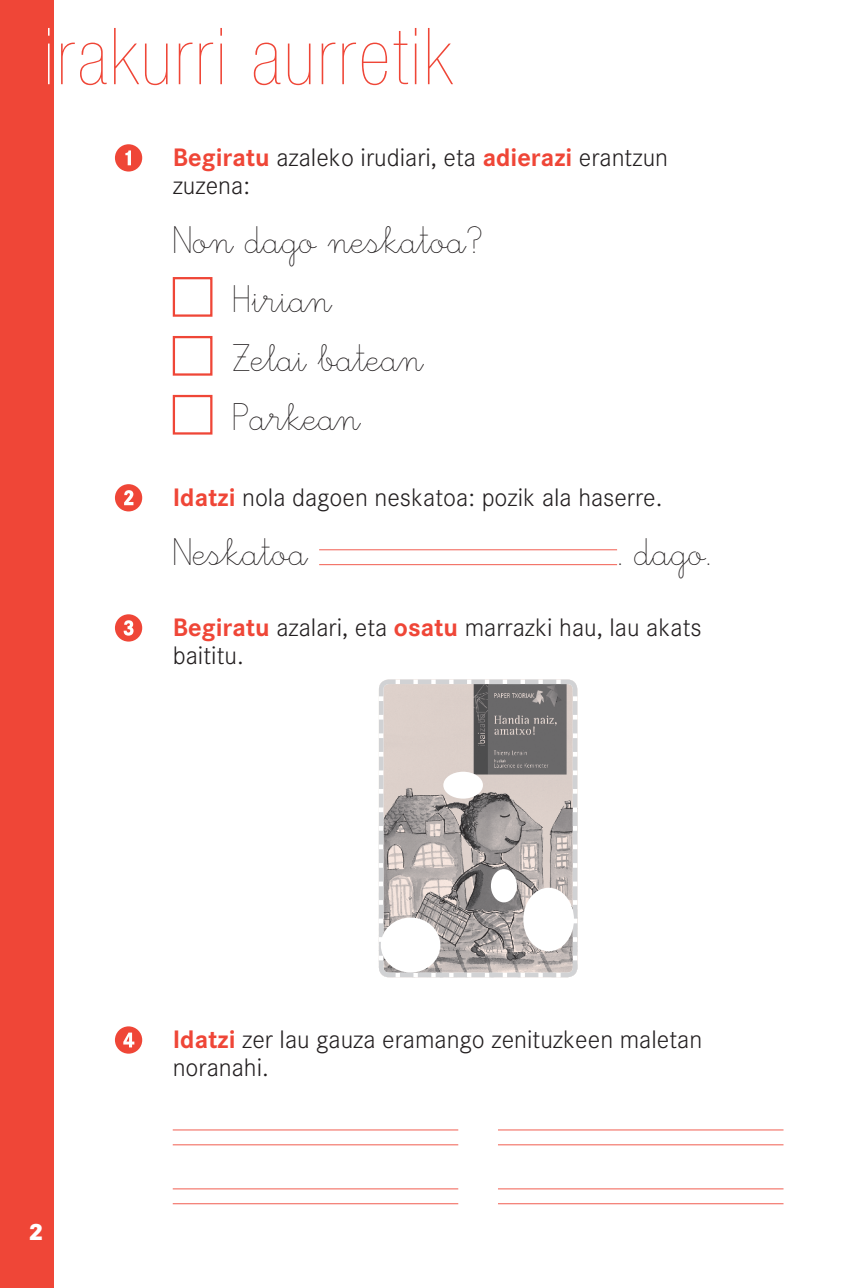
<style>
.page{position:relative;width:843px;height:1288px;background:#fff}
.page>*{position:absolute;margin:0;border:0;box-sizing:border-box;transform-origin:0 0}
.t1{font:900 condensed 78.75px "Helvetica Neue";letter-spacing:.04em;color:#ef4637}
.t2{font:40.25px/59px "Edescolar Fina";color:#231f20}
.t3{font:300 26.25px/28px "Corporate S";color:#231f20}
.t4{font:800 24.5px "Corporate S";color:#fff}
.s1{color:#fff}
.s2{font-weight:700;color:#ef4637}
</style>
<div class="page">
<div style="left:0;top:0;width:54px;height:1288px;background:#ef4637"></div>
<svg style="left:115px;top:144px;width:27px;height:28px"></svg>
<div style="left:173px;top:277px;width:39px;height:40px;border:2px solid #ef4637"></div>
<div style="left:173px;top:336px;width:39px;height:40px;border:2px solid #ef4637"></div>
<div style="left:173px;top:395px;width:39px;height:40px;border:2px solid #ef4637"></div>
<svg style="left:115px;top:484px;width:27px;height:27px"></svg>
<hr style="left:319px;top:564px;width:297px;height:1px;background:#ef4637">
<hr style="left:319px;top:549px;width:297px;height:1px;background:#ef4637">
<svg style="left:115px;top:614px;width:27px;height:27px"></svg>
<svg style="left:378px;top:679px;width:200px;height:299px;background:#b0aaa7"></svg>
<svg style="left:115px;top:1026px;width:27px;height:27px"></svg>
<hr style="left:173px;top:1144px;width:285px;height:1px;background:#ef4637">
<hr style="left:173px;top:1129px;width:285px;height:1px;background:#ef4637">
<hr style="left:498px;top:1144px;width:285px;height:1px;background:#ef4637">
<hr style="left:498px;top:1129px;width:285px;height:1px;background:#ef4637">
<hr style="left:173px;top:1203px;width:285px;height:1px;background:#ef4637">
<hr style="left:173px;top:1188px;width:285px;height:1px;background:#ef4637">
<hr style="left:498px;top:1203px;width:285px;height:1px;background:#ef4637">
<hr style="left:498px;top:1188px;width:285px;height:1px;background:#ef4637">
<div style="left:443px;top:772px;width:39px;height:26px;background:#fff;border-radius:50%"></div>
<div style="left:490px;top:869px;width:26px;height:33px;background:#fff;border-radius:50%"></div>
<div style="left:523px;top:888px;width:50px;height:63px;background:#fff;border-radius:50%"></div>
<div style="left:380px;top:917px;width:60px;height:55px;background:#fff;border-radius:50%"></div>
<h1 class="t1" style="left:44px;top:13px;width:409px"><span class="s1">i</span>rakurri aurretik</h1>
<p class="t3" style="left:173px;top:144px;width:496px"><span class="s2">Begiratu</span> azaleko irudiari, eta <span class="s2">adierazi</span> erantzun zuzena:</p>
<h2 class="t2" style="left:232px;top:215px;width:250px;text-indent:-60px">Non dago neskatoa?<br>Hirian<br>Zelai batean<br>Parkean</h2>
<p class="t3" style="left:173px;top:484px;width:491px"><span class="s2">Idatzi</span> nola dagoen neskatoa: pozik ala haserre.</p>
<h2 class="t2" style="left:173px;top:527px;width:136px">Neskatoa</h2>
<h2 class="t2" style="left:617px;top:527px;width:96px">. dago.</h2>
<p class="t3" style="left:173px;top:614px;width:530px"><span class="s2">Begiratu</span> azalari, eta <span class="s2">osatu</span> marrazki hau, lau akats baititu.</p>
<p class="t4" style="left:29px;top:1216px;width:17px">2</p>
<p class="t3" style="left:173px;top:1026px;width:531px"><span class="s2">Idatzi</span> zer lau gauza eramango zenituzkeen maletan noranahi.</p>
</div>
